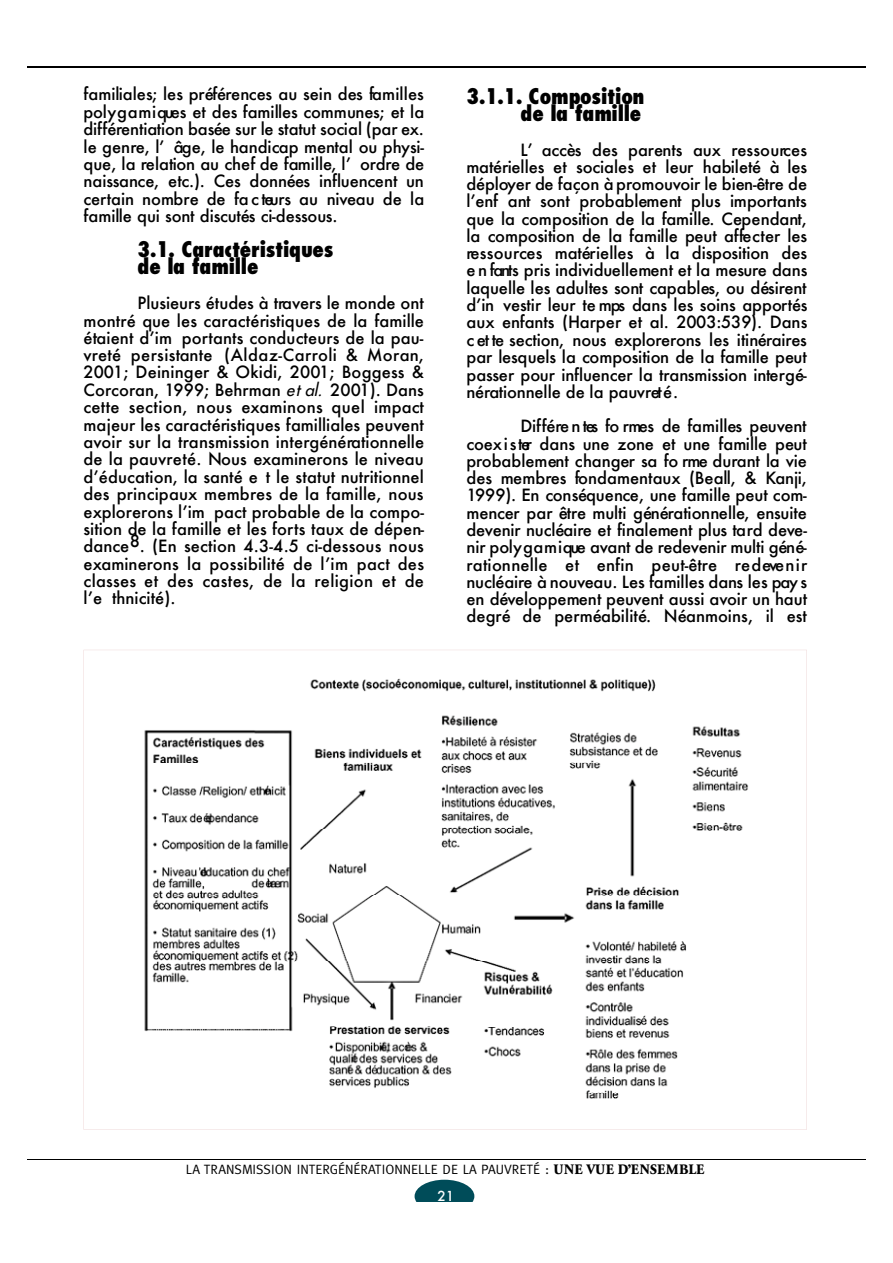
<style>
.page{position:relative;width:893px;height:1263px;background:#fff}
.page>*{position:absolute;margin:0;border:0;box-sizing:border-box;transform-origin:0 0}
.t1{font:800 condensed 21px/17.2px "Futura";letter-spacing:-.01em;color:#000}
.t2{font:500 16.5px/17.2px "Futura";color:#000;text-align:justify}
.t3{font:13.5px "Meta Caps";color:#000}
.t4{font:500 13.5px "Futura";color:#fff}
.s1{font-weight:400;font-style:italic}
.s2{font-family:"Garamond BE";font-weight:700}
</style>
<div class="page">
<svg style="left:414px;top:1180px;width:60px;height:21px"></svg>
<hr style="left:27px;top:1159px;width:838px;height:1px;background:#000">
<hr style="left:27px;top:66px;width:838px;height:1px;background:#000">
<img style="left:144px;top:678px;width:604px;height:421px">
<p class="t2" style="left:84px;top:85px;width:342px">familiales; les préférences au sein des fa m ille s p o ly g a m iques et des familles communes; et la d iffé rentiation basée sur le statut social (par ex . le genre, l’ âge, le handicap mental ou phy si&shy;que, la relation au chef de famille, l’ ord re de naissance, etc.). Ces données influencent un c e rtain nombre de fa c teurs au niveau de la famille qui sont discutés ci-dessous.</p>
<p class="t1" style="left:138px;top:243px;width:197px">3.1. Caractéristiques de la famille</p>
<p class="t2" style="left:84px;top:294px;width:342px;text-indent:54px">Plusieurs études à travers le monde ont montré que les caractéristiques de la famille étaient d’im portants conducteurs de la pau&shy;vreté persistante (Aldaz-Carroli &amp; Moran, 2001; Deininger &amp; Okidi, 2001; Boggess &amp; Corcoran, 1999; Behrman <span class="s1">et al.</span> 2001). Dans cette section, nous examinons quel impact majeur les caractéristiques familliales peuvent avoir sur la transmission intergénérationnelle de la pauvreté. Nous examinerons le niveau d’éducation, la santé e t le statut nutritionnel des principaux membres de la famille, nous explorerons l’im pact probable de la compo&shy;sition de la famille et les forts taux de dépen&shy;dance8. (En section 4.3-4.5 ci-dessous nous examinerons la possibilité de l’im pact des classes et des castes, de la religion et de l’e thnicité).</p>
<p class="t1" style="left:466px;top:89px;width:180px;text-align:right">3.1.1. Composition de la famille</p>
<p class="t2" style="left:466px;top:140px;width:343px;text-indent:54px">L’ accès des parents aux re sso u rc e s m a té rielles et sociales et leur habileté à les d é p loyer de façon à pro m o u voir le bien-être de l’e n f ant sont probablement plus imp o rta n ts que la composition de la famille. Cependant, la composition de la famille peut affe c ter les re sso u rces matérielles à la disposition des e n fants pris individuellement et la mesure dans la quelle les adultes sont capables, ou désire n t d ’in vestir leur te mps dans les soins apporté s aux enfants (Harper et al. 2003:539). Dans c et te section, nous ex p lo re rons les itinéra ire s par lesquels la composition de la famille peut passer pour influencer la transmission inte rg é&shy;n é rationnelle de la pauvret é .</p>
<p class="t2" style="left:466px;top:417px;width:342px;text-indent:54px">D iffé re n tes fo rmes de familles peuve n t c o ex i s ter dans une zone et une famille peut p robablement changer sa fo rme durant la vie des membres fo n d a m e n taux (Beall, &amp; Ka n ji, 1999). En conséquence, une famille peut com&shy;mencer par être multi générationnelle, ensuite d evenir nucléaire et finalement plus ta rd deve&shy;nir poly g a m ique avant de re d evenir multi géné&shy;rationnelle et enfin peut-être re d eve n i r n u c lé a ire à nouveau. Les familles dans les pay s en développement peuvent aussi avoir un haut degré de perméabilité. Néanmoins, il est</p>
<p class="t3" style="left:186px;top:1163px;width:520px">LA TRANSMISSION INTERGÉNÉRATIONNELLE DE LA PAUVRETÉ : <span class="s2">UNE VUE D’ENSEMBLE</span></p>
<p class="t4" style="left:437px;top:1187px;width:18px">21</p>
</div>
